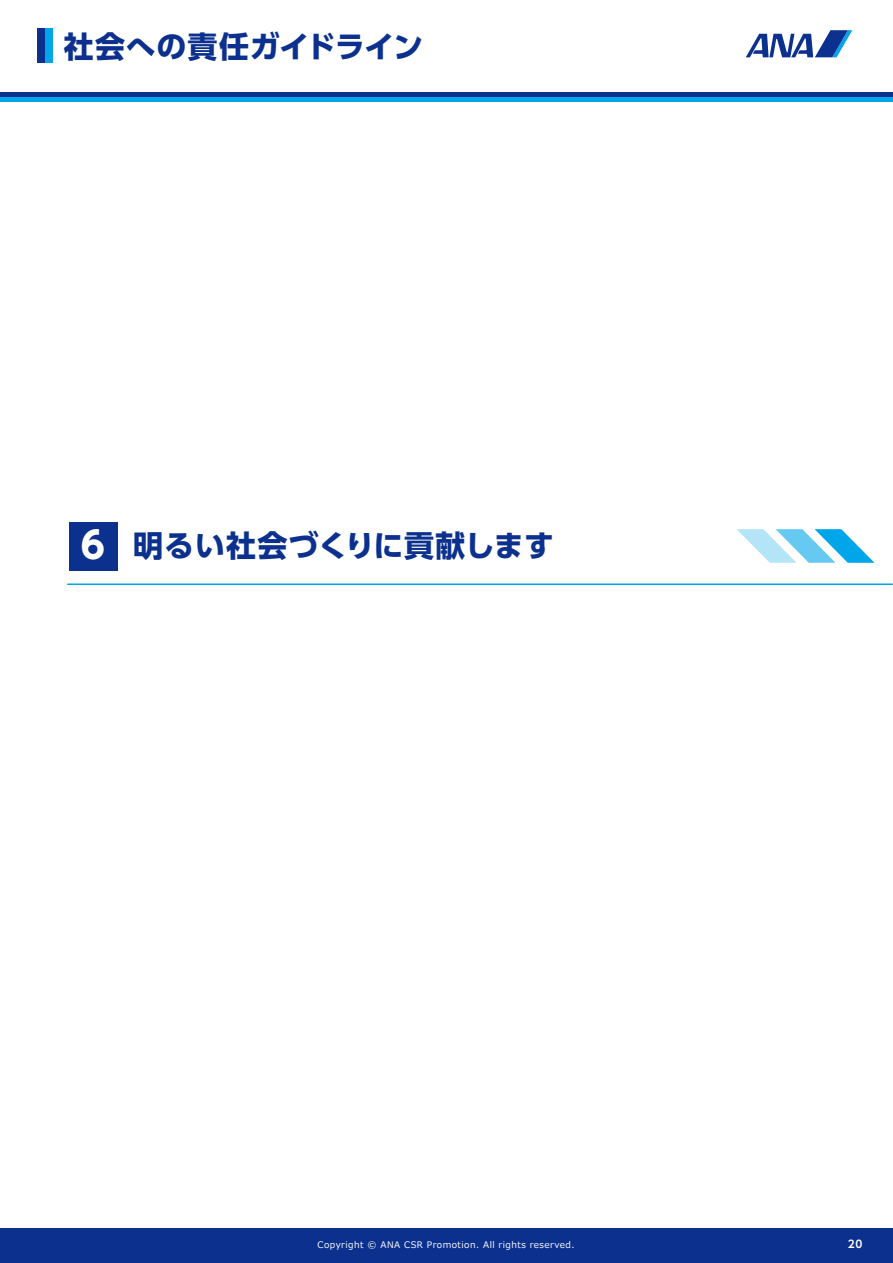
<style>
.page{position:relative;width:893px;height:1263px;background:#fff}
.page>*{position:absolute;margin:0;border:0;box-sizing:border-box;transform-origin:0 0}
.t1{font:700 30px "UD Shin Go Pro";letter-spacing:.02em;color:#0b308e}
.t2{font:700 10.5px "UD Shin Go Pro De";color:#fff}
.t3{font:9px "Meiryo";letter-spacing:.05em;color:#fff}
.s1{font-size:36.6px;color:#fff}
</style>
<div class="page">
<svg style="left:746px;top:30px;width:106px;height:27px"></svg>
<div style="left:0;top:1229px;width:893px;height:34px;background:#0b308e"></div>
<div style="left:0;top:92px;width:893px;height:5px;background:#0b308e"></div>
<hr style="left:0;top:97px;width:893px;height:4px;background:#00a6e9">
<div style="left:38px;top:28px;width:7px;height:35px;background:#0b308e"></div>
<div style="left:45px;top:28px;width:7px;height:35px;background:#00a6e9"></div>
<div style="left:69px;top:522px;width:49px;height:48px;background:#0b308e"></div>
<hr style="left:68px;top:583px;width:824px;height:2px;background:#00a6e9">
<svg style="left:737px;top:529px;width:137px;height:34px"></svg>
<h1 class="t1" style="left:64px;top:22px;width:361px">社会への責任ガイドライン</h1>
<h1 class="t1" style="left:81px;top:521px;width:475px"><span class="s1">6</span> 明るい社会づくりに貢献します</h1>
<p class="t3" style="left:318px;top:1241px;width:259px">Copyright © ANA CSR Promotion. All rights reserved.</p>
<p class="t2" style="left:848px;top:1235px;width:16px">20</p>
</div>
